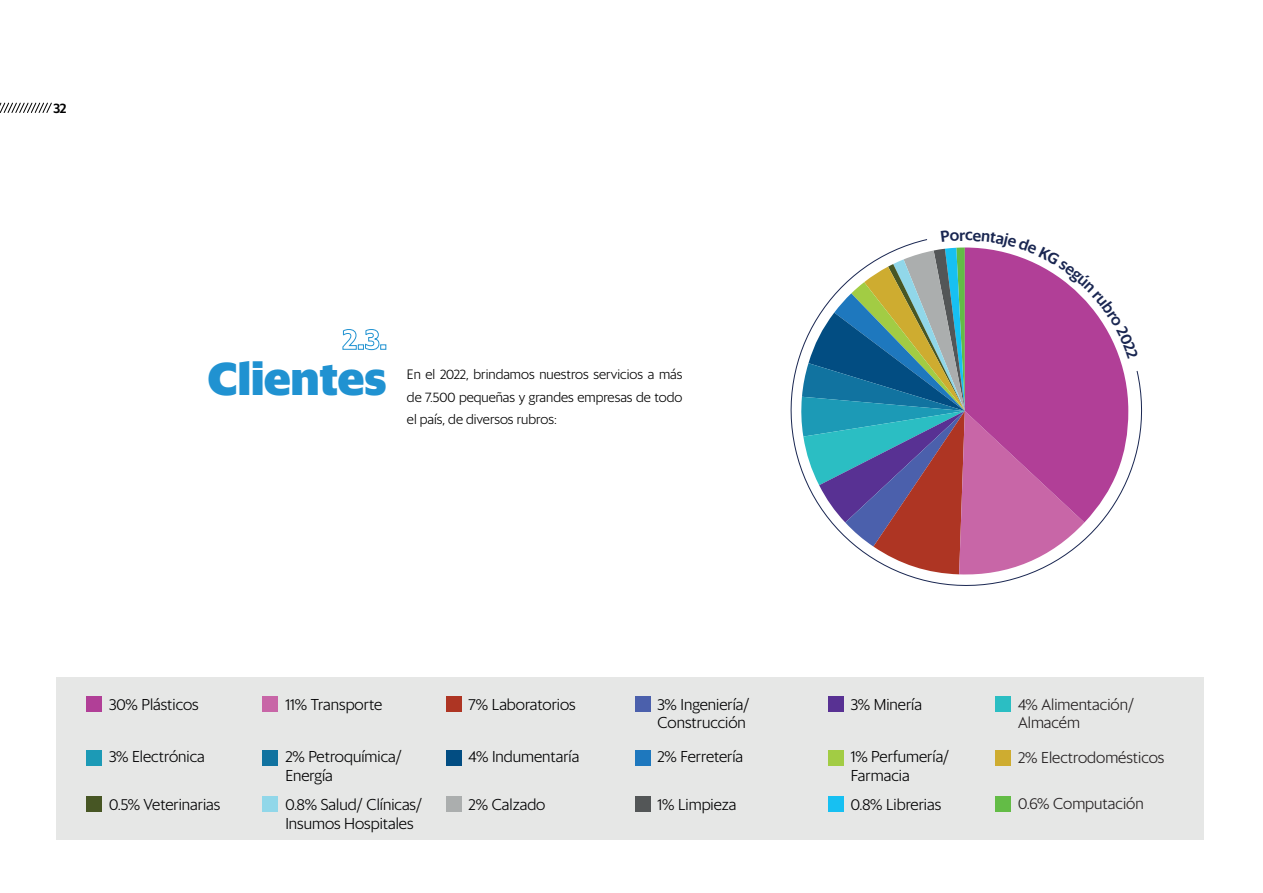
<style>
.page{position:relative;width:1263px;height:893px;background:#fff}
.page>*{position:absolute;margin:0;border:0;box-sizing:border-box;transform-origin:0 0}
.t1{font:800 45.45px "Sanomat Sans";color:#2092d1}
.t2{font:300 15.6px/18.8px "Sanomat Sans";color:#000001}
.t3{font:300 15.6px/18.8px "Sanomat Sans";color:#231f20}
.t4{font:300 13.5px/22.5px "Sanomat Sans";color:#000001;text-align:justify}
.t5{font:500 13.5px "Sanomat Sans";color:#000001}
</style>
<div class="page">
<div style="left:57px;top:678px;width:1147px;height:162px;background:#e6e7e6"></div>
<svg style="left:342px;top:329px;width:44px;height:21px"></svg>
<div style="left:87px;top:751px;width:15px;height:15px;background:#1c9ab6"></div>
<div style="left:263px;top:751px;width:15px;height:15px;background:#1173a0"></div>
<div style="left:446px;top:751px;width:15px;height:15px;background:#024d82"></div>
<div style="left:635px;top:751px;width:15px;height:15px;background:#1e78be"></div>
<div style="left:87px;top:796px;width:15px;height:16px;background:#475624"></div>
<div style="left:263px;top:796px;width:15px;height:16px;background:#91d7e9"></div>
<div style="left:446px;top:796px;width:15px;height:16px;background:#abaeae"></div>
<div style="left:635px;top:796px;width:15px;height:16px;background:#535657"></div>
<div style="left:87px;top:697px;width:15px;height:15px;background:#b13f97"></div>
<div style="left:263px;top:697px;width:15px;height:15px;background:#c866a7"></div>
<div style="left:446px;top:697px;width:15px;height:15px;background:#ae3523"></div>
<div style="left:635px;top:697px;width:15px;height:15px;background:#4b60ac"></div>
<div style="left:828px;top:751px;width:15px;height:15px;background:#a2cc44"></div>
<div style="left:828px;top:796px;width:15px;height:16px;background:#17c0f2"></div>
<div style="left:828px;top:697px;width:15px;height:15px;background:#583193"></div>
<div style="left:995px;top:697px;width:16px;height:15px;background:#2bbec3"></div>
<div style="left:995px;top:751px;width:16px;height:15px;background:#ceac30"></div>
<div style="left:995px;top:796px;width:16px;height:16px;background:#63bc46"></div>
<svg style="left:790px;top:351px;width:353px;height:235px"></svg>
<svg style="left:0;top:103px;width:52px;height:10px"></svg>
<svg style="left:801px;top:239px;width:337px;height:337px"></svg>
<p class="t5" style="left:53px;top:97px;width:15px">32</p>
<h1 class="t1" style="left:208px;top:343px;width:180px">Clientes</h1>
<p class="t4" style="left:407px;top:362px;width:277px">En el 2022, brindamos nuestros servicios a más de 7.500 pequeñas y grandes empresas de todo el país, de diversos rubros:</p>
<p class="t2" style="left:109px;top:693px;width:91px">30% Plásticos</p>
<p class="t2" style="left:285px;top:693px;width:98px">11% Transporte</p>
<p class="t2" style="left:469px;top:693px;width:109px">7% Laboratorios</p>
<p class="t2" style="left:657px;top:693px;width:94px">3% Ingeniería/<br>Construcción</p>
<p class="t2" style="left:109px;top:746px;width:97px">3% Electrónica</p>
<p class="t2" style="left:285px;top:746px;width:118px">2% Petroquímica/<br>Energía</p>
<p class="t2" style="left:469px;top:746px;width:112px">4% Indumentaría</p>
<p class="t2" style="left:657px;top:746px;width:87px">2% Ferretería</p>
<p class="t2" style="left:109px;top:794px;width:113px">0.5% Veterinarias</p>
<p class="t2" style="left:285px;top:794px;width:138px">0.8% Salud/ Clínicas/<br>Insumos Hospitales</p>
<p class="t2" style="left:469px;top:794px;width:78px">2% Calzado</p>
<p class="t2" style="left:657px;top:794px;width:81px">1% Limpieza</p>
<p class="t2" style="left:851px;top:693px;width:73px">3% Minería</p>
<p class="t3" style="left:1018px;top:693px;width:118px">4% Alimentación/<br>Almacém</p>
<p class="t3" style="left:1018px;top:747px;width:148px">2% Electrodomésticos</p>
<p class="t3" style="left:1018px;top:793px;width:127px">0.6% Computación</p>
<p class="t2" style="left:851px;top:746px;width:100px">1% Perfumería/<br>Farmacia</p>
<p class="t2" style="left:851px;top:794px;width:92px">0.8% Librerias</p>
</div>
